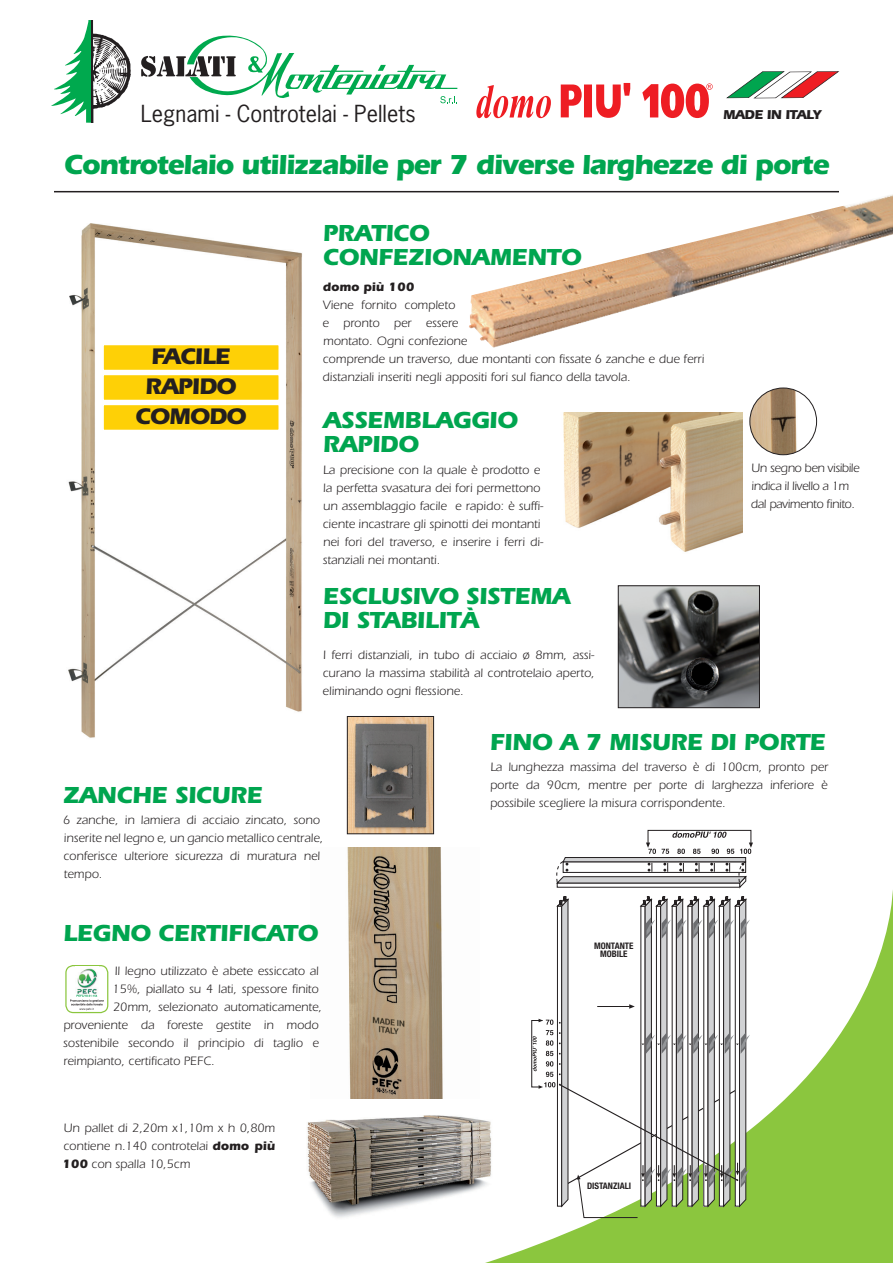
<style>
.page{position:relative;width:893px;height:1263px;background:#fff}
.page>*{position:absolute;margin:0;border:0;box-sizing:border-box;transform-origin:0 0}
.t1{font:700 28.5px "Itc Eras";letter-spacing:-.04em;color:#00a54f}
.t2{font:700 24px "Itc Eras";letter-spacing:-.02em;color:#00a54f}
.t3{font:700 23.4px "Itc Eras";letter-spacing:-.04em;color:#231f20}
.t4{font:22.2px "News Gothic Std";color:#231f20}
.t5{font:700 13.35px "Itc Eras";letter-spacing:-.04em;color:#231f20}
.t6{font:12.6px/18px "Itc Eras";color:#231f20}
.t7{font:12.6px/18px "Itc Eras";letter-spacing:-.03em;color:#231f20}
.t8{font:700 12.6px "Itc Eras";color:#231f20}
.t9{font:700 condensed 9px "Helvetica Neue";color:#231f20}
.s1{font-weight:700}
</style>
<div class="page">
<img style="left:68px;top:223px;width:279px;height:533px">
<img style="left:307px;top:1098px;width:71px;height:120px">
<svg style="left:378px;top:887px;width:515px;height:376px"></svg>
<div style="left:65px;top:965px;width:43px;height:48px;border:1px solid #8bc63e;border-radius:7px"></div>
<img style="left:77px;top:968px;width:20px;height:26px">
<svg style="left:70px;top:995px;width:34px;height:15px"></svg>
<img style="left:563px;top:413px;width:179px;height:139px">
<img style="left:349px;top:718px;width:83px;height:114px">
<div style="left:347px;top:716px;width:87px;height:118px;border:1px solid #231f20"></div>
<img style="left:620px;top:587px;width:138px;height:119px">
<div style="left:618px;top:585px;width:142px;height:123px;border:1px solid #231f20"></div>
<div style="left:102px;top:343px;width:178px;height:29px;background:#fed006;border:2px solid #fff"></div>
<div style="left:102px;top:373px;width:178px;height:28px;background:#fed006;border:2px solid #fff"></div>
<div style="left:102px;top:403px;width:178px;height:28px;background:#fed006;border:2px solid #fff"></div>
<img style="left:750px;top:388px;width:67px;height:67px;border-radius:33px">
<div style="left:750px;top:388px;width:67px;height:67px;border:1px solid #231f20;border-radius:50%"></div>
<img style="left:347px;top:848px;width:132px;height:250px">
<img style="left:469px;top:194px;width:424px;height:154px">
<svg style="left:556px;top:830px;width:197px;height:57px"></svg>
<svg style="left:531px;top:896px;width:219px;height:322px"></svg>
<hr style="left:54px;top:191px;width:785px;height:1px;background:#231f20">
<svg style="left:726px;top:71px;width:114px;height:27px"></svg>
<svg style="left:560px;top:82px;width:71px;height:36px"></svg>
<svg style="left:476px;top:85px;width:75px;height:34px"></svg>
<svg style="left:642px;top:83px;width:71px;height:36px"></svg>
<svg style="left:141px;top:35px;width:316px;height:68px"></svg>
<svg style="left:51px;top:20px;width:41px;height:103px"></svg>
<img style="left:92px;top:20px;width:39px;height:102px">
<p class="t4" style="left:141px;top:99px;width:276px">Legnami - Controtelai - Pellets</p>
<p class="t5" style="left:723px;top:107px;width:100px">MADE IN ITALY</p>
<p class="t1" style="left:64px;top:148px;width:767px">Controtelaio utilizzabile per 7 diverse larghezze di porte</p>
<p class="t3" style="left:151px;top:343px;width:81px">FACILE</p>
<p class="t3" style="left:145px;top:373px;width:93px">RAPIDO</p>
<p class="t3" style="left:135px;top:403px;width:113px">COMODO</p>
<p class="t2" style="left:323px;top:219px;width:109px">PRATICO</p>
<p class="t2" style="left:323px;top:243px;width:260px">CONFEZIONAMENTO</p>
<p class="t8" style="left:323px;top:279px;width:93px">domo più 100</p>
<p class="t6" style="left:323px;top:296px;width:383px">Viene fornito completo<br>e pronto per essere<br>montato. Ogni confezione<br>comprende un traverso, due montanti con fissate 6 zanche e due ferri distanziali inseriti negli appositi fori sul fianco della tavola.</p>
<p class="t2" style="left:323px;top:406px;width:197px">ASSEMBLAGGIO</p>
<p class="t2" style="left:323px;top:430px;width:98px">RAPIDO</p>
<p class="t6" style="left:323px;top:461px;width:222px">La precisione con la quale è prodotto e la perfetta svasatura dei fori permettono un assemblaggio facile e rapido: è suffi&shy;ciente incastrare gli spinotti dei montanti nei fori del traverso, e inserire i ferri di&shy;stanziali nei montanti.</p>
<p class="t2" style="left:323px;top:582px;width:249px">ESCLUSIVO SISTEMA</p>
<p class="t2" style="left:323px;top:606px;width:158px">DI STABILITÀ</p>
<p class="t6" style="left:323px;top:646px;width:274px;text-align:justify">I ferri distanziali, in tubo di acciaio ø 8mm, assi&shy;curano la massima stabilità al controtelaio aperto, eliminando ogni flessione.</p>
<p class="t7" style="left:752px;top:459px;width:109px">Un segno ben visibile indica il livello a 1m</p>
<p class="t7" style="left:751px;top:495px;width:106px">dal pavimento finito.</p>
<p class="t2" style="left:63px;top:781px;width:201px">ZANCHE SICURE</p>
<p class="t6" style="left:63px;top:811px;width:262px">6 zanche, in lamiera di acciaio zincato, sono inserite nel legno e, un gancio metallico centrale, conferisce ulteriore sicurezza di muratura nel tempo.</p>
<p class="t2" style="left:63px;top:919px;width:257px">LEGNO CERTIFICATO</p>
<p class="t6" style="left:115px;top:961px;width:206px">Il legno utilizzato è abete essiccato al</p>
<p class="t6" style="left:113px;top:979px;width:208px">15%, piallato su 4 lati, spessore finito</p>
<p class="t6" style="left:113px;top:997px;width:211px">20mm, selezionato automaticamente,</p>
<p class="t6" style="left:63px;top:1015px;width:257px">proveniente da foreste gestite in modo</p>
<p class="t6" style="left:63px;top:1033px;width:257px">sostenibile secondo il principio di taglio e</p>
<p class="t6" style="left:64px;top:1051px;width:153px">reimpianto, certificato PEFC.</p>
<p class="t6" style="left:62px;top:1119px;width:214px;text-align:justify">Un pallet di 2,20m x1,10m x h 0,80m contiene n.140 controtelai <span class="s1">domo più 100</span> con spalla 10,5cm</p>
<p class="t2" style="left:490px;top:728px;width:337px">FINO A 7 MISURE DI PORTE</p>
<p class="t6" style="left:490px;top:758px;width:340px;text-align:justify">La lunghezza massima del traverso è di 100cm, pronto per porte da 90cm, mentre per porte di larghezza inferiore è possibile scegliere la misura corrispondente.</p>
<p class="t9" style="left:594px;top:941px;width:41px">MONTANTE</p>
<p class="t9" style="left:600px;top:948px;width:29px">MOBILE</p>
<p class="t9" style="left:587px;top:1180px;width:46px">DISTANZIALI</p>
</div>
